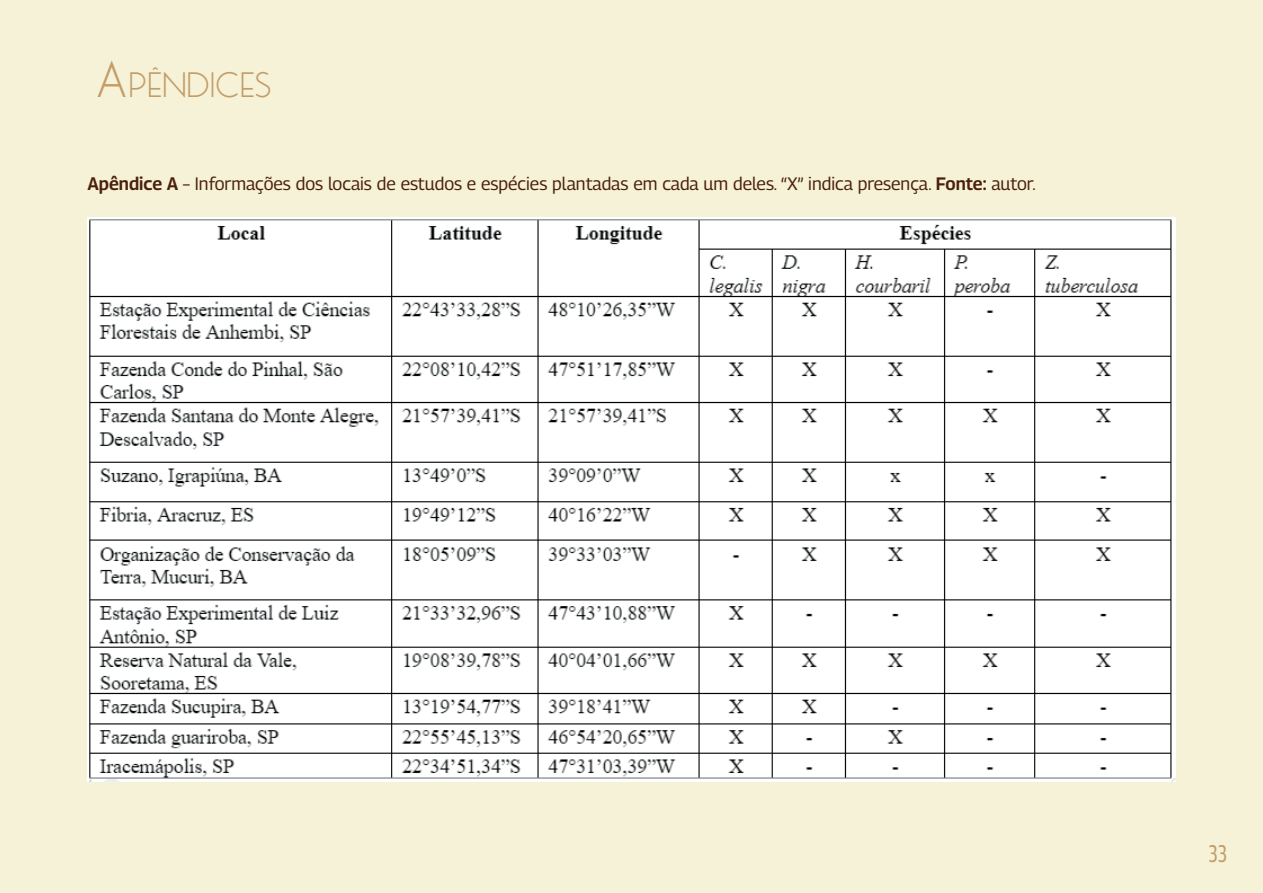
<style>
.page{position:relative;width:1263px;height:893px;background:#f6f2d7}
.page>*{position:absolute;margin:0;border:0;box-sizing:border-box;transform-origin:0 0}
.t1{font:34.65px "MB Picture House One";color:#c39c67}
.t2{font:24px "Georama Condensed";color:#c39c67}
.t3{font:18px "Georama";color:#4b200c}
.s1{font-size:49.5px}
.s2{font-weight:600}
</style>
<div class="page">
<img style="left:87px;top:218px;width:1088px;height:563px">
<h1 class="t1" style="left:98px;top:66px;width:177px"><span class="s1">A</span>PÊNDICES</h1>
<p class="t3" style="left:87px;top:171px;width:950px"><span class="s2">Apêndice A</span> – Informações dos locais de estudos e espécies plantadas em cada um deles. “X” indica presença. <span class="s2">Fonte:</span> autor.</p>
<h2 class="t2" style="left:1209px;top:836px;width:20px">33</h2>
</div>
